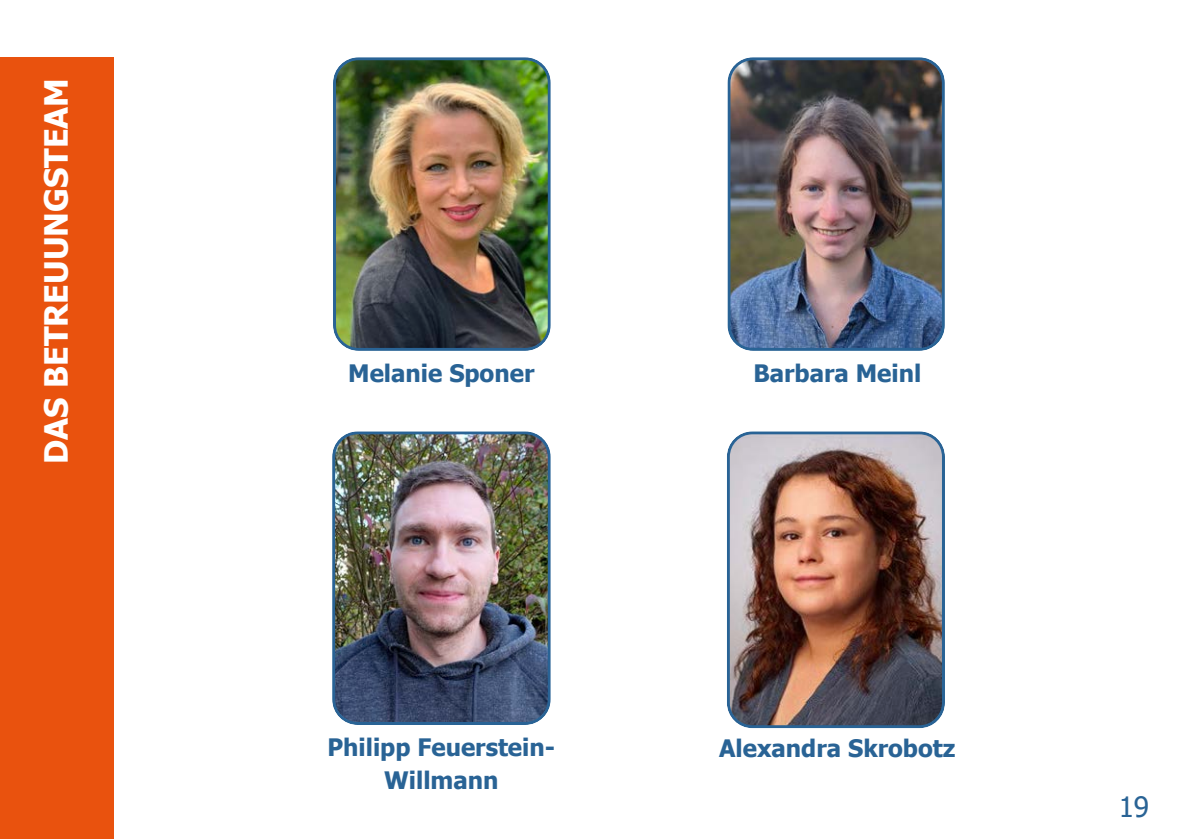
<style>
.page{position:relative;width:1191px;height:839px;background:#fff}
.page>*{position:absolute;margin:0;border:0;box-sizing:border-box;transform-origin:0 0}
.t1{font:700 32px "Tahoma";color:#fff}
.t2{font:28px "Tahoma";color:#296395}
.t3{font:700 24px/33px "Tahoma";color:#296395;text-align:center}
</style>
<div class="page">
<div style="left:0;top:57px;width:113px;height:781px;background:#e9520e"></div>
<img style="left:332px;top:431px;width:219px;height:294px">
<img style="left:333px;top:57px;width:218px;height:294px">
<img style="left:727px;top:57px;width:218px;height:294px">
<img style="left:727px;top:431px;width:217px;height:297px">
<h1 class="t1" style="left:36px;top:464px;width:387px;rotate:-90deg">DAS BETREUUNGSTEAM</h1>
<p class="t3" style="left:348px;top:355px;width:188px">Melanie Sponer</p>
<p class="t3" style="left:753px;top:356px;width:169px">Barbara Meinl</p>
<p class="t3" style="left:328px;top:729px;width:229px">Philipp Feuerstein-<br>Willmann</p>
<p class="t3" style="left:719px;top:731px;width:238px">Alexandra Skrobotz</p>
<p class="t2" style="left:1119px;top:789px;width:32px">19</p>
</div>
